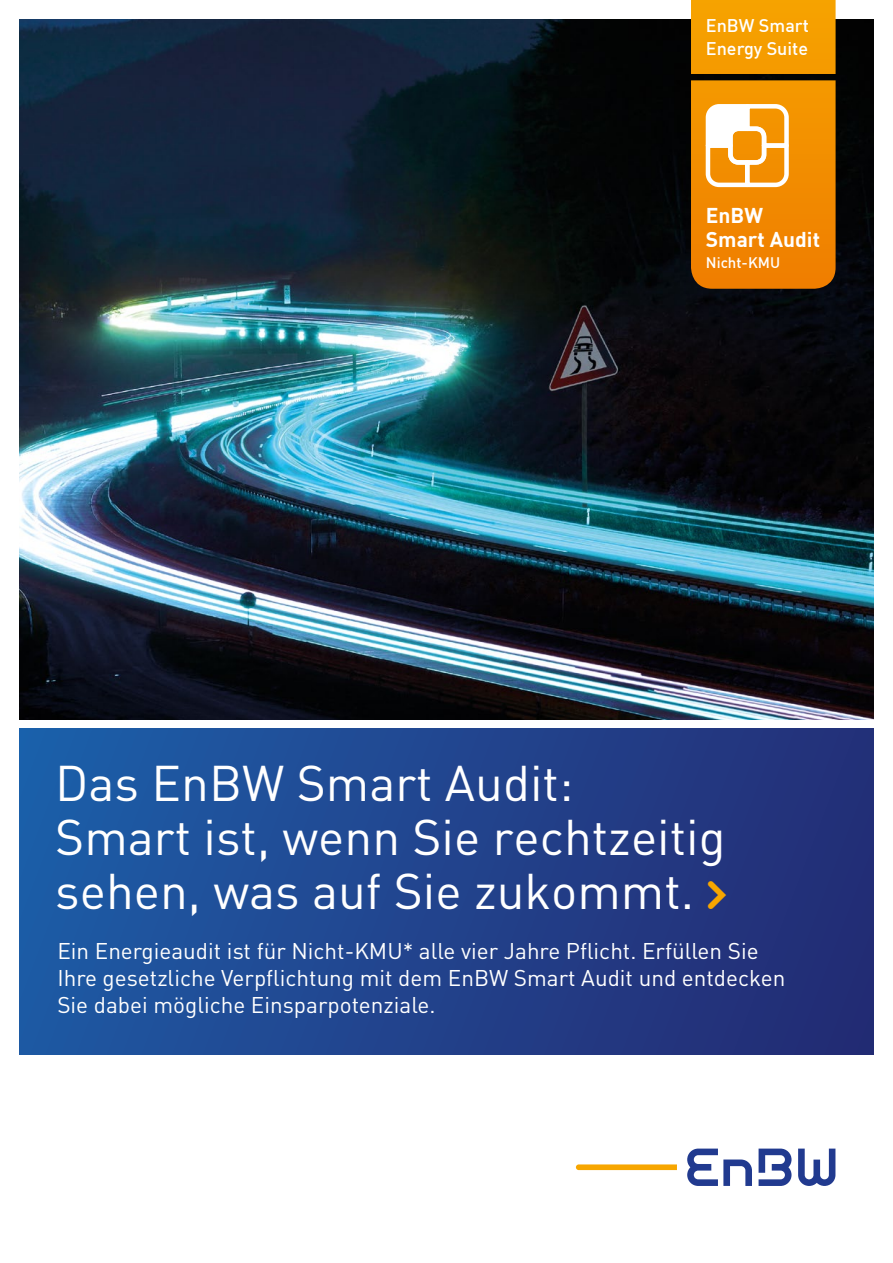
<style>
.page{position:relative;width:893px;height:1263px;background:#fff}
.page>*{position:absolute;margin:0;border:0;box-sizing:border-box;transform-origin:0 0}
.t1{font:49.5px/54px "En BWDIN";color:#fff}
.t2{font:22.5px/27px "En BWDIN";color:#fff}
.t3{font:700 21px/24px "En BWDIN Pro";color:#fff}
.t4{font:500 18px/22.5px "En BWDIN Pro";color:#fff}
.t5{font:500 15px "En BWDIN Pro";color:#fff}
.s1{font-family:"En BWDIN Pro";color:#f7a600}
</style>
<div class="page">
<img style="left:19px;top:19px;width:855px;height:701px">
<svg style="left:687px;top:1148px;width:65px;height:38px"></svg>
<svg style="left:798px;top:1148px;width:37px;height:38px"></svg>
<svg style="left:759px;top:1148px;width:32px;height:38px"></svg>
<svg style="left:576px;top:1164px;width:101px;height:6px"></svg>
<div style="left:19px;top:729px;width:855px;height:325px;background:linear-gradient(to right,#1e5ca6,#242c74)"></div>
<svg style="left:691px;top:0;width:145px;height:289px;background:#ec9310"></svg>
<div style="left:728px;top:126px;width:38px;height:39px;border:4px solid #fff;border-radius:9px"></div>
<p class="t4" style="left:706px;top:12px;width:105px">EnBW Smart<br>Energy Suite</p>
<p class="t3" style="left:706px;top:200px;width:116px">EnBW<br>Smart Audit</p>
<p class="t5" style="left:706px;top:250px;width:76px">Nicht-KMU</p>
<h1 class="t1" style="left:55px;top:755px;width:674px">Das EnBW Smart Audit:<br>Smart ist, wenn Sie rechtzeitig sehen, was auf Sie zukommt. <span class="s1">»</span></h1>
<p class="t2" style="left:57px;top:937px;width:729px">Ein Energieaudit ist für Nicht-KMU* alle vier Jahre Pflicht. Erfüllen Sie<br>Ihre gesetzliche Verpflichtung mit dem EnBW Smart Audit und entdecken<br>Sie dabei mögliche Einsparpotenziale.</p>
</div>
